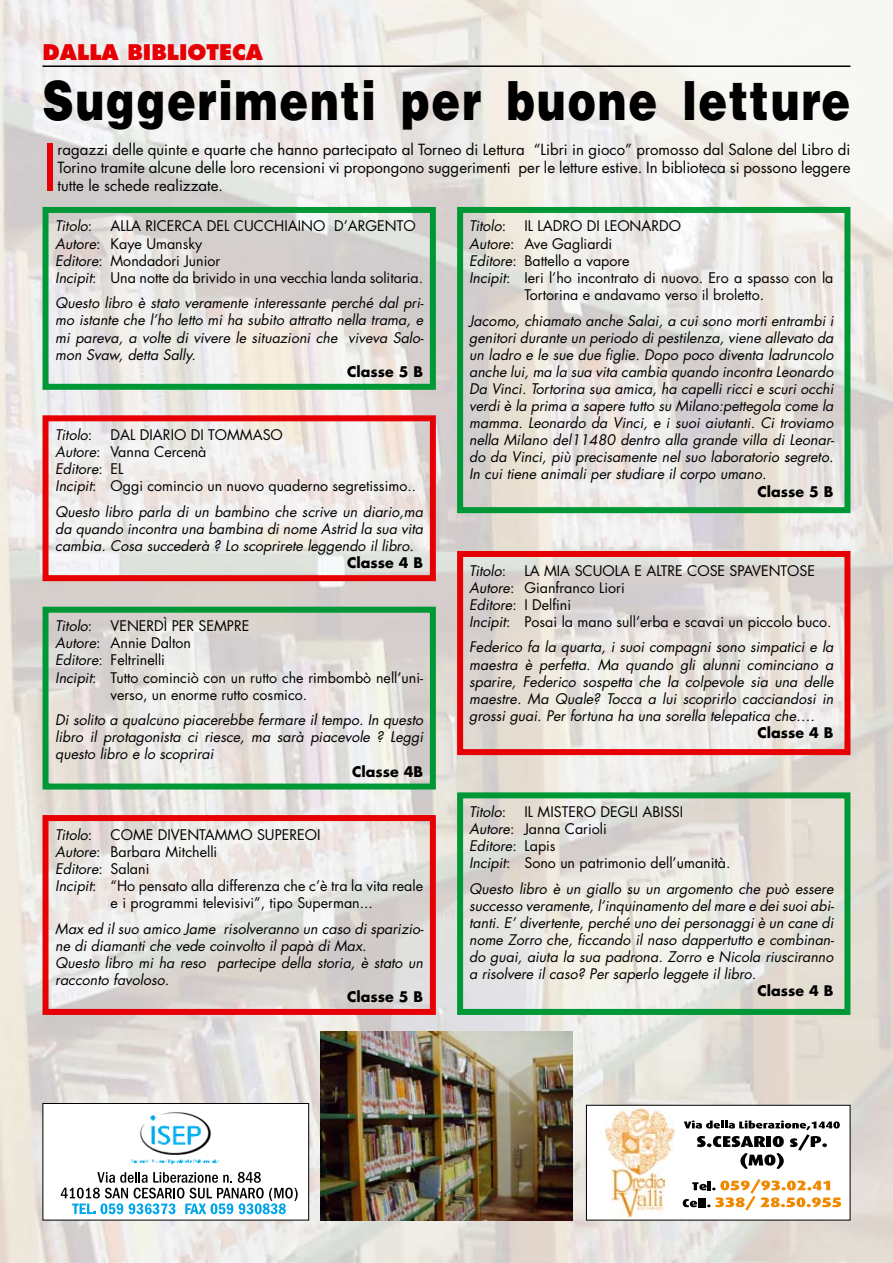
<style>
.page{position:relative;width:893px;height:1263px;background:#fff}
.page>*{position:absolute;margin:0;border:0;box-sizing:border-box;transform-origin:0 0}
.t1{font:62.7px "Futura Std";color:#e60004}
.t2{font:900 54px "Helvetica LT Std";letter-spacing:.04em;color:#000;scale:.8 1}
.t3{font:800 21px "Futura Std";color:#e60004}
.t4{font:15px/18px "Futura Std";color:#000;text-align:justify}
.t5{font:italic 14.25px/17.1px "Futura Std";color:#000;text-align:justify}
.t6{font:14.25px/17.1px "Futura Std";color:#000}
.t7{font:700 14.25px "Futura Std";color:#000}
.s1{font-style:normal}
.s2{font-style:italic}
</style>
<div class="page">
<img style="left:0;top:0;width:893px;height:1263px">
<div style="left:586px;top:1105px;width:264px;height:115px;background:#fff"></div>
<img style="left:611px;top:1176px;width:53px;height:41px">
<img style="left:605px;top:1107px;width:69px;height:69px">
<svg style="left:683px;top:1179px;width:158px;height:31px"></svg>
<svg style="left:684px;top:1120px;width:156px;height:49px"></svg>
<div style="left:586px;top:1105px;width:264px;height:115px;border:1px solid #000"></div>
<div style="left:43px;top:1103px;width:266px;height:117px;background:#fff"></div>
<img style="left:139px;top:1120px;width:72px;height:35px">
<img style="left:146px;top:1111px;width:57px;height:37px">
<img style="left:131px;top:1159px;width:88px;height:6px">
<svg style="left:61px;top:1172px;width:237px;height:42px"></svg>
<div style="left:43px;top:1103px;width:266px;height:117px;border:1px solid #000"></div>
<hr style="left:43px;top:65px;width:807px;height:2px;background:#000">
<div style="left:43px;top:207px;width:393px;height:183px;border:6px solid #009836"></div>
<div style="left:43px;top:415px;width:393px;height:166px;border:6px solid #e60004"></div>
<div style="left:43px;top:607px;width:393px;height:182px;border:6px solid #009836"></div>
<div style="left:43px;top:815px;width:393px;height:200px;border:6px solid #e60004"></div>
<div style="left:457px;top:792px;width:393px;height:223px;border:6px solid #009836"></div>
<div style="left:457px;top:551px;width:393px;height:204px;border:6px solid #e60004"></div>
<div style="left:457px;top:207px;width:393px;height:306px;border:6px solid #009836"></div>
<img style="left:320px;top:1031px;width:253px;height:189px">
<h3 class="t3" style="left:43px;top:39px;width:222px">DALLA BIBLIOTECA</h3>
<h2 class="t2" style="left:43px;top:65px;width:1011px">Suggerimenti per buone letture</h2>
<h1 class="t1" style="left:43px;top:128px;width:7px">I</h1>
<p class="t4" style="left:58px;top:140px;width:794px">ragazzi delle quinte e quarte che hanno partecipato al Torneo di Lettura “Libri in gioco” promosso dal Salone del Libro di Torino tramite alcune delle loro recensioni vi propongono suggerimenti per le letture estive. I n biblioteca si possono leggere tutte le schede realizzate.</p>
<p class="t5" style="left:55px;top:218px;width:52px">Titolo<span class="s1">: ALLA</span></p>
<p class="t6" style="left:146px;top:218px;width:9px">RICERCA</p>
<p class="t6" style="left:207px;top:218px;width:9px">DEL</p>
<p class="t6" style="left:234px;top:218px;width:11px">CUCCHIAINO</p>
<p class="t6" style="left:334px;top:218px;width:25px">D’ARGENTO</p>
<p class="t6" style="left:55px;top:235px;width:369px"><span class="s2">Autore</span>: Kaye Umansky<br><span class="s2">Editore</span>: Mondadori Junior<br><span class="s2">Incipit</span>: U na notte da brivido in una vecchia landa solitaria.</p>
<p class="t5" style="left:55px;top:295px;width:370px">Questo libro è stato veramente interessante perché dal pri&shy;mo istante che l’ho letto mi ha subito attratto nella trama, e mi pareva, a volte di vivere le situazioni che viveva Salo&shy;mon Svaw, detta Sally.</p>
<p class="t7" style="left:347px;top:362px;width:77px">Classe 5 B</p>
<p class="t5" style="left:469px;top:218px;width:50px">Titolo<span class="s1">: IL</span></p>
<p class="t6" style="left:538px;top:218px;width:10px">LADRO</p>
<p class="t6" style="left:587px;top:218px;width:28px">DI LEONARDO</p>
<p class="t6" style="left:469px;top:235px;width:145px"><span class="s2">Autore</span>: Ave Gagliardi</p>
<p class="t6" style="left:469px;top:252px;width:162px"><span class="s2">Editore</span>: B attello a vapore</p>
<p class="t6" style="left:469px;top:269px;width:366px"><span class="s2">Incipit</span>: Ieri l’ho incontrato di nuovo. Ero a spasso con la</p>
<p class="t6" style="left:524px;top:286px;width:241px">Tortorina e andavamo verso il broletto.</p>
<p class="t5" style="left:469px;top:312px;width:366px">Jacomo, chiamato anche Salai, a cui sono morti entrambi i genitori durante un periodo di pestilenza, viene allevato da un ladro e le sue due figlie. Dopo poco diventa ladruncolo anche lui, ma la sua vita cambia quando incontra Leonardo Da Vinci. Tortorina sua amica, ha capelli ricci e scuri occhi verdi è la prima a sapere tutto su Milano:pettegola come la mamma. Leonardo da Vinci, e i suoi aiutanti. Ci troviamo nella Milano del11480 dentro alla grande villa di Leonar&shy;do da Vinci, più precisamente nel suo laboratorio segreto.<br>In cui tiene animali per studiare il corpo umano.</p>
<p class="t7" style="left:757px;top:482px;width:77px">Classe 5 B</p>
<p class="t5" style="left:55px;top:426px;width:53px">Titolo<span class="s1">: DAL</span></p>
<p class="t6" style="left:140px;top:426px;width:9px">DIARIO</p>
<p class="t6" style="left:55px;top:426px;width:362px;text-indent:135px">DI TOMMASO<br><span class="s2">Autore</span>: Vanna Cercenà<br><span class="s2">Editore</span>: EL<br><span class="s2">Incipit</span>: Oggi comincio un nuovo quaderno segretissimo..</p>
<p class="t5" style="left:55px;top:503px;width:369px">Questo libro parla di un bambino che scrive un diario,ma da quando incontra una bambina di nome Astrid la sua vita cambia. Cosa succederà ? Lo scoprirete leggendo il libro.</p>
<p class="t7" style="left:347px;top:553px;width:77px">Classe 4 B</p>
<p class="t5" style="left:469px;top:562px;width:53px">Titolo<span class="s1">: LA</span></p>
<p class="t6" style="left:544px;top:562px;width:10px">MIA</p>
<p class="t6" style="left:575px;top:562px;width:11px">SCUOLA</p>
<p class="t6" style="left:635px;top:562px;width:21px">E ALTRE</p>
<p class="t6" style="left:687px;top:562px;width:11px">COSE</p>
<p class="t6" style="left:730px;top:562px;width:10px">SPAVENTOSE</p>
<p class="t6" style="left:469px;top:579px;width:364px"><span class="s2">Autore</span>: G ianfranco Liori<br><span class="s2">Editore</span>: I Delfini<br><span class="s2">Incipit</span>: Posai la mano sull’erba e scavai un piccolo buco.</p>
<p class="t5" style="left:469px;top:639px;width:366px">Federico fa la quarta, i suoi compagni sono simpatici e la maestra è perfetta. Ma quando gli alunni cominciano a sparire, Federico sospetta che la colpevole sia una delle maestre. Ma Quale? Tocca a lui scoprirlo cacciandosi in grossi guai. Per fortuna ha una sorella telepatica che….</p>
<p class="t7" style="left:757px;top:723px;width:77px">Classe 4 B</p>
<p class="t6" style="left:55px;top:618px;width:52px"><span class="s2">Titolo</span>: VENERD</p>
<p class="t6" style="left:164px;top:618px;width:16px">Ì PER</p>
<p class="t6" style="left:199px;top:618px;width:10px">SEMPRE</p>
<p class="t6" style="left:55px;top:635px;width:137px"><span class="s2">Autore</span>: Annie Dalton</p>
<p class="t6" style="left:55px;top:652px;width:111px"><span class="s2">Editore</span>: Feltrinelli</p>
<p class="t6" style="left:55px;top:669px;width:369px"><span class="s2">Incipit</span>: Tutto cominciò con un rutto che rimbombò nell’uni-</p>
<p class="t6" style="left:111px;top:686px;width:198px">verso, un enorme rutto cosmico.</p>
<p class="t5" style="left:55px;top:712px;width:369px">Di solito a qualcuno piacerebbe fermare il tempo. In questo libro il protagonista ci riesce, ma sarà piacevole ? Leggi questo libro e lo scoprirai</p>
<p class="t7" style="left:352px;top:762px;width:73px">Classe 4B</p>
<p class="t5" style="left:55px;top:826px;width:51px">Titolo<span class="s1">: COME</span></p>
<p class="t6" style="left:158px;top:826px;width:11px">DIVENTAMMO</p>
<p class="t6" style="left:257px;top:826px;width:9px">SUPEREOI</p>
<p class="t6" style="left:55px;top:843px;width:164px"><span class="s2">Autore</span>: Barbara Mitchelli</p>
<p class="t5" style="left:55px;top:860px;width:96px">Editore<span class="s1">: Salani</span></p>
<p class="t6" style="left:55px;top:877px;width:369px"><span class="s2">Incipit</span>: “Ho pensato alla differenza che c’è tra la vita reale</p>
<p class="t6" style="left:111px;top:894px;width:264px">e i programmi televisivi”, tipo Superman...</p>
<p class="t5" style="left:55px;top:920px;width:370px;text-align:left">Max ed il suo amico Jame risolveranno un caso di sparizio&shy;ne di diamanti che vede coinvolto il papà di Max.<br>Questo libro mi ha reso partecipe della storia, è stato un racconto favoloso.</p>
<p class="t7" style="left:347px;top:987px;width:77px">Classe 5 B</p>
<p class="t5" style="left:469px;top:803px;width:50px">Titolo<span class="s1">: IL</span></p>
<p class="t6" style="left:538px;top:803px;width:10px">MISTERO</p>
<p class="t6" style="left:600px;top:803px;width:9px">DEGLI</p>
<p class="t6" style="left:642px;top:803px;width:8px">ABISSI</p>
<p class="t6" style="left:469px;top:820px;width:263px"><span class="s2">Autore</span>: Janna Carioli<br><span class="s2">Editore</span>: Lapis<br><span class="s2">Incipit</span>: Sono un patrimonio dell’umanità.</p>
<p class="t5" style="left:469px;top:880px;width:366px">Questo libro è un giallo su un argomento che può essere successo veramente, l’inquinamento del mare e dei suoi abi&shy;tanti. E’ divertente, perché uno dei personaggi è un cane di nome Zorro che, ficcando il naso dappertutto e combinan&shy;do guai, aiuta la sua padrona. Zorro e Nicola riusciranno a risolvere il caso? Per saperlo leggete il libro.</p>
<p class="t7" style="left:757px;top:982px;width:77px">Classe 4 B</p>
</div>
